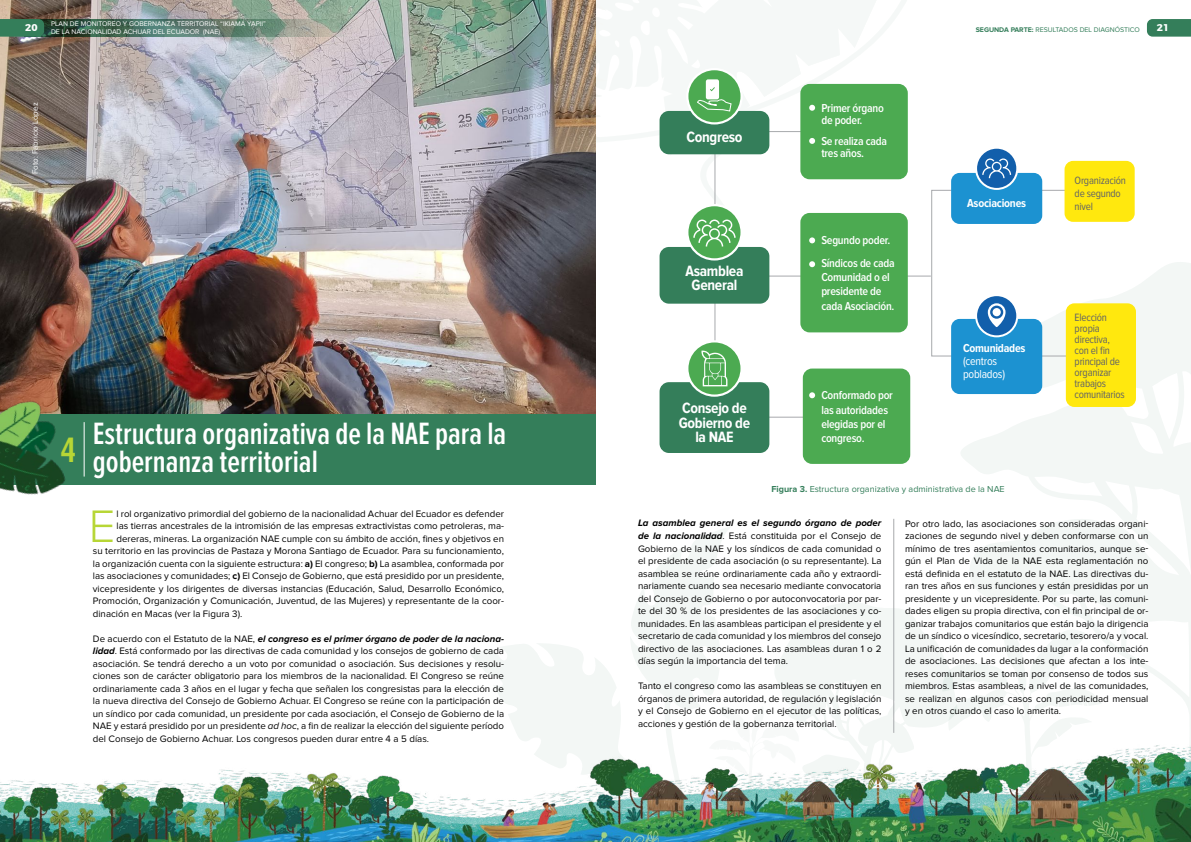
<style>
.page{position:relative;width:1191px;height:842px;background:#fff}
.page>*{position:absolute;margin:0;border:0;box-sizing:border-box;transform-origin:0 0}
.t1{font:300 47.2px "Proxima Nova";color:#b7d635}
.t2{font:600 36.6px "Proxima Nova Ex Cn";color:#b7d635}
.t3{font:600 32px/27.8px "Proxima Nova Ex Cn";color:#fff}
.t4{font:700 15.5px/14.4px "Proxima Nova Cond";letter-spacing:-.02em;color:#fff;text-align:center}
.t5{font:700 12px "Proxima Nova Cond";letter-spacing:-.02em;color:#fff}
.t6{font:12px/13px "Proxima Nova Cond";letter-spacing:-.02em;color:#fff}
.t7{font:600 11.9px/14.1px "Proxima Nova Cond";letter-spacing:-.02em;color:#fff}
.t8{font:11px/11px "Proxima Nova Cond";letter-spacing:-.02em;color:#636466}
.t9{font:700 10px "Argentum Sans";color:#fff}
.t10{font:9.7px/12.5px "Proxima Nova";color:#000;text-align:justify}
.t11{font:9px "Proxima Nova";color:#347e5a}
.t12{font:8px "Proxima Nova";color:#fff}
.t13{font:7px/8px "Proxima Nova";color:#fff}
.t14{font:7px "Proxima Nova";color:#347e5a}
.s1{font-weight:700}
.s2{font-weight:700;font-style:italic}
.s3{font-style:italic}
</style>
<div class="page">
<svg style="left:960px;top:262px;width:231px;height:425px;fill:#f3f7f5"></svg>
<svg style="left:799px;top:602px;width:143px;height:85px;fill:#f3f7f5"></svg>
<svg style="left:942px;top:628px;width:160px;height:59px"></svg>
<svg style="left:471px;top:644px;width:145px;height:43px;fill:#f3f7f5"></svg>
<svg style="left:630px;top:527px;width:169px;height:160px"></svg>
<img style="left:0;top:687px;width:1191px;height:155px">
<div style="left:0;top:0;width:595px;height:485px;background:#347e5a"></div>
<img style="left:0;top:246px;width:595px;height:168px">
<hr style="left:84px;top:422px;width:1px;height:55px;background:#fff">
<hr style="left:893px;top:519px;width:1px;height:214px;background:#a7a9ac">
<svg style="left:1147px;top:19px;width:44px;height:18px"></svg>
<img style="left:0;top:387px;width:77px;height:108px">
<hr style="left:714px;top:103px;width:1px;height:302px;background:#a7a9ac">
<hr style="left:760px;top:276px;width:171px;height:1px;background:#a7a9ac">
<hr style="left:755px;top:417px;width:56px;height:1px;background:#a7a9ac">
<div style="left:800px;top:84px;width:107px;height:95px;background:#4caa51;border-radius:9px"></div>
<div style="left:800px;top:213px;width:107px;height:119px;background:#4caa51;border-radius:9px"></div>
<div style="left:659px;top:247px;width:110px;height:57px;background:#347e5a;border-radius:9px"></div>
<div style="left:951px;top:173px;width:91px;height:51px;background:#1c92d1;border-radius:9px"></div>
<div style="left:1064px;top:161px;width:70px;height:61px;background:#ffe80e;border-radius:9px"></div>
<div style="left:659px;top:382px;width:110px;height:71px;background:#347e5a;border-radius:9px"></div>
<div style="left:803px;top:369px;width:107px;height:95px;background:#4caa51;border-radius:9px"></div>
<div style="left:951px;top:319px;width:91px;height:75px;background:#1c92d1;border-radius:9px"></div>
<div style="left:1065px;top:303px;width:71px;height:104px;background:#ffe80e;border-radius:9px"></div>
<div style="left:687px;top:205px;width:54px;height:54px;background:#4caa51;border-radius:50%"></div>
<svg style="left:687px;top:341px;width:54px;height:55px"></svg>
<div style="left:686px;top:340px;width:56px;height:57px;border:2px solid #fff;border-radius:50%"></div>
<svg style="left:809px;top:261px;width:6px;height:6px"></svg>
<svg style="left:809px;top:392px;width:6px;height:6px"></svg>
<div style="left:976px;top:148px;width:41px;height:41px;background:#125fab;border-radius:50%"></div>
<div style="left:975px;top:147px;width:43px;height:43px;border:2px solid #fff;border-radius:50%"></div>
<svg style="left:982px;top:158px;width:29px;height:20px"></svg>
<svg style="left:931px;top:190px;width:147px;height:167px"></svg>
<div style="left:992px;top:308px;width:8px;height:8px;background:#fff;border-radius:50%"></div>
<svg style="left:701px;top:351px;width:26px;height:35px"></svg>
<img style="left:0;top:0;width:888px;height:246px">
<p class="t9" style="left:25px;top:19px;width:14px">20</p>
<p class="t13" style="left:51px;top:20px;width:216px">PLAN DE MONITOREO Y GOBERNANZA TERRITORIAL “IKIAMA YAPII”<br>DE LA NACIONALIDAD ACHUAR DEL ECUADOR (NAE)</p>
<p class="t12" style="left:31px;top:174px;width:73px;rotate:-90deg">Foto: Fabricio López</p>
<h2 class="t2" style="left:61px;top:434px;width:16px">4</h2>
<h3 class="t3" style="left:93px;top:421px;width:415px">Estructura organizativa de la NAE para la gobernanza territorial</h3>
<h1 class="t1" style="left:89px;top:504px;width:28px">E</h1>
<p class="t10" style="left:116px;top:507px;width:389px">l rol organizativo primordial del gobierno de la nacionalidad Achuar del Ecuador es defender</p>
<p class="t10" style="left:116px;top:520px;width:389px">las tierras ancestrales de la intromisión de las empresas extractivistas como petroleras, ma-</p>
<p class="t10" style="left:116px;top:532px;width:389px">dereras, mineras. La organización NAE cumple con su ámbito de acción, fines y objetivos en</p>
<p class="t10" style="left:93px;top:545px;width:412px">su territorio en las provincias de Pastaza y Morona Santiago de Ecuador. Para su funcionamiento,</p>
<p class="t10" style="left:93px;top:557px;width:413px">la organización cuenta con la siguiente estructura: <span class="s1">a)</span> El congreso; <span class="s1">b)</span> La asamblea, conformada por</p>
<p class="t10" style="left:93px;top:570px;width:413px">las asociaciones y comunidades; <span class="s1">c)</span> El Consejo de Gobierno, que está presidido por un presidente,</p>
<p class="t10" style="left:93px;top:582px;width:413px">vicepresidente y los dirigentes de diversas instancias (Educación, Salud, Desarrollo Económico,</p>
<p class="t10" style="left:93px;top:595px;width:413px">Promoción, Organización y Comunicación, Juventud, de las Mujeres) y representante de la coor-</p>
<p class="t10" style="left:93px;top:607px;width:151px">dinación en Macas (ver la Figura 3).</p>
<p class="t10" style="left:93px;top:632px;width:413px">De acuerdo con el Estatuto de la NAE, <span class="s2">el congreso es el primer órgano de poder de la naciona&shy;lidad</span>. Está conformado por las directivas de cada comunidad y los consejos de gobierno de cada asociación. Se tendrá derecho a un voto por comunidad o asociación. Sus decisiones y resolu&shy;ciones son de carácter obligatorio para los miembros de la nacionalidad. El Congreso se reúne ordinariamente cada 3 años en el lugar y fecha que señalen los congresistas para la elección de la nueva directiva del Consejo de Gobierno Achuar. El Congreso se reúne con la participación de un síndico por cada comunidad, un presidente por cada asociación, el Consejo de Gobierno de la NAE y estará presidido por un presidente <span class="s3">ad hoc</span>, a fin de realizar la elección del siguiente período del Consejo de Gobierno Achuar. Los congresos pueden durar entre 4 a 5 días.</p>
<h3 class="t4" style="left:686px;top:130px;width:58px">Congreso</h3>
<h3 class="t4" style="left:685px;top:264px;width:59px">Asamblea<br>General</h3>
<p class="t7" style="left:821px;top:103px;width:64px;line-height:11.9px">Primer órgano de poder.</p>
<p class="t7" style="left:821px;top:136px;width:67px;line-height:11.9px">Se realiza cada tres años.</p>
<p class="t7" style="left:821px;top:229px;width:75px;line-height:23.3px">Segundo poder.<br>Síndicos de cada</p>
<p class="t7" style="left:821px;top:271px;width:75px">Comunidad o el presidente de cada Asociación.</p>
<h3 class="t4" style="left:679px;top:401px;width:73px">Consejo de<br>Gobierno de la NAE</h3>
<p class="t7" style="left:821px;top:389px;width:73px">Conformado por las autoridades elegidas por el congreso.</p>
<p class="t14" style="left:975px;top:26px;width:166px"><span class="s1">SEGUNDA PARTE:</span> RESULTADOS DEL DIAGNÓSTICO</p>
<p class="t9" style="left:1156px;top:19px;width:14px">21</p>
<p class="t5" style="left:967px;top:196px;width:60px">Asociaciones</p>
<p class="t5" style="left:963px;top:341px;width:64px">Comunidades</p>
<p class="t6" style="left:963px;top:355px;width:44px">(centros poblados)</p>
<p class="t8" style="left:1074px;top:175px;width:53px;line-height:13px">Organización de segundo nivel</p>
<p class="t8" style="left:1074px;top:312px;width:52px">Elección propia directiva, con el fin principal de organizar trabajos comunitarios</p>
<p class="t11" style="left:771px;top:485px;width:235px"><span class="s1">Figura 3.</span> Estructura organizativa y administrativa de la NAE</p>
<p class="t10" style="left:638px;top:517px;width:245px"><span class="s2">La asamblea general es el segundo órgano de poder de la nacionalidad</span>. Está constituida por el Consejo de Gobierno de la NAE y los síndicos de cada comunidad o el presidente de cada asociación (o su representante). La asamblea se reúne ordinariamente cada año y extraordi&shy;nariamente cuando sea necesario mediante convocatoria del Consejo de Gobierno o por autoconvocatoria por par&shy;te del 30 % de los presidentes de las asociaciones y co&shy;munidades. En las asambleas participan el presidente y el secretario de cada comunidad y los miembros del consejo directivo de las asociaciones. Las asambleas duran 1 o 2 días según la importancia del tema.</p>
<p class="t10" style="left:638px;top:680px;width:245px">Tanto el congreso como las asambleas se constituyen en órganos de primera autoridad, de regulación y legislación y el Consejo de Gobierno en el ejecutor de las políticas, acciones y gestión de la gobernanza territorial.</p>
<p class="t10" style="left:905px;top:517px;width:245px">Por otro lado, las asociaciones son consideradas organi&shy;zaciones de segundo nivel y deben conformarse con un mínimo de tres asentamientos comunitarios, aunque se&shy;gún el Plan de Vida de la NAE esta reglamentación no está definida en el estatuto de la NAE. Las directivas du&shy;ran tres años en sus funciones y están presididas por un presidente y un vicepresidente. Por su parte, las comuni&shy;dades eligen su propia directiva, con el fin principal de or&shy;ganizar trabajos comunitarios que están bajo la dirigencia de un síndico o vicesíndico, secretario, tesorero/a y vocal.<br>La unificación de comunidades da lugar a la conformación de asociaciones. Las decisiones que afectan a los inte&shy;reses comunitarios se toman por consenso de todos sus miembros. Estas asambleas, a nivel de las comunidades, se realizan en algunos casos con periodicidad mensual y en otros cuando el caso lo amerita.</p>
</div>
